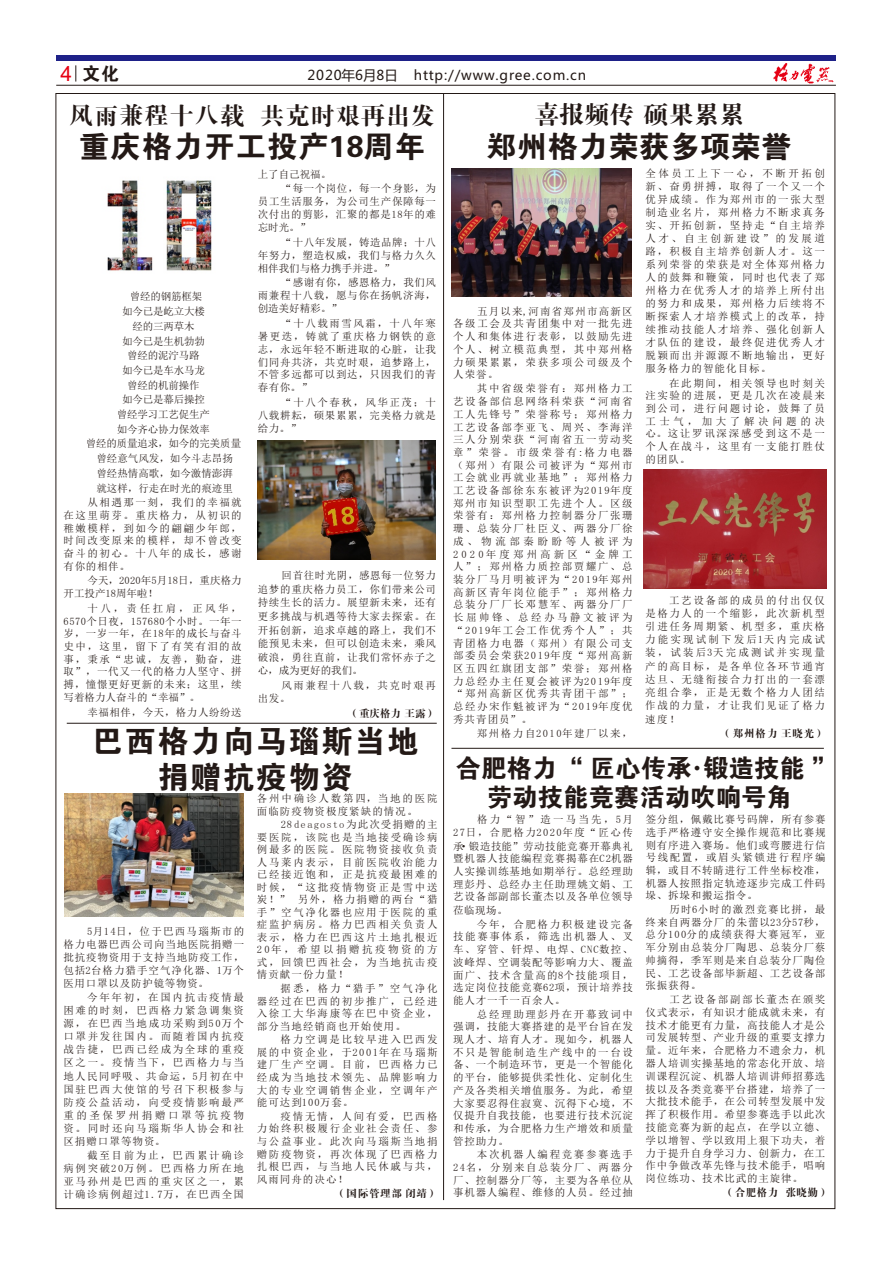
<style>
.page{position:relative;width:893px;height:1263px;background:#fff}
.page>*{position:absolute;margin:0;border:0;box-sizing:border-box;transform-origin:0 0}
.t1{font:31.05px/35.2px "FZDHTJW GB1 0";letter-spacing:.055em;color:#231916;text-align:center}
.t2{font:30.3px "FZDHTJW GB1 0";letter-spacing:.035em;color:#231916}
.t3{font:30px "FZDHTJW GB1 0";color:#231916}
.t4{font:25.5px "FZDHTJW GB1 0";color:#231916}
.t5{font:24.75px "FZDBSJW GB1 0";color:#231916}
.t6{font:24.15px "FZDBSJW GB1 0";letter-spacing:.045em;color:#231916}
.t7{font:18px "FZDHTJW GB1 0";color:#231916}
.t8{font:13.5px "Microsoft Ya Hei";letter-spacing:.06em;color:#231916}
.t9{font:10.5px/12.8px "Sim Sun";letter-spacing:.08em;color:#231916;text-align:justify}
.t10{font:10.5px/14.7px "Sim Sun";letter-spacing:-.015em;color:#231916;text-align:center}
.t11{font:10.5px/14.7px "Sim Sun";letter-spacing:.055em;color:#231916}
.t12{font:10.5px "FZDBSJW GB1 0";letter-spacing:.065em;color:#231916}
.t13{font:10.5px/13.2px "Sim Sun";letter-spacing:.135em;color:#231916}
.t14{font:10.5px/12.8px "Sim Sun";letter-spacing:.01em;color:#231916}
.t15{font:10.5px/13.2px "Sim Sun";letter-spacing:.14em;color:#231916}
.t16{font:10.5px "Sim Sun";letter-spacing:.145em;color:#231916}
.s1{font-family:"Arial";font-size:21px;color:#e60013}
</style>
<div class="page">
<div style="left:56px;top:56px;width:779px;height:5px;background:#1e2188"></div>
<hr style="left:67px;top:723px;width:370px;height:1px;background:#231916">
<hr style="left:56px;top:85px;width:780px;height:1px;background:#231916">
<svg style="left:76px;top:65px;width:1px;height:17px"></svg>
<img style="left:773px;top:64px;width:61px;height:19px">
<hr style="left:451px;top:748px;width:373px;height:1px;background:#231916">
<hr style="left:443px;top:93px;width:1px;height:1107px;background:#231916">
<img style="left:257px;top:441px;width:179px;height:118px">
<img style="left:107px;top:180px;width:105px;height:91px">
<img style="left:644px;top:469px;width:182px;height:119px">
<img style="left:64px;top:794px;width:179px;height:123px">
<img style="left:452px;top:168px;width:180px;height:129px">
<h3 class="t7" style="left:60px;top:64px;width:60px"><span class="s1">4</span> 文化</h3>
<p class="t8" style="left:308px;top:69px;width:280px">2020年6月8日 http://www.gree.com.cn</p>
<h3 class="t6" style="left:69px;top:103px;width:368px">风雨兼程十八载 共克时艰再出发</h3>
<h2 class="t2" style="left:79px;top:130px;width:347px">重庆格力开工投产18周年</h2>
<p class="t10" style="left:86px;top:289px;width:157px">曾经的钢筋框架<br>如今已是屹立大楼<br>经的三两草木<br>如今已是生机勃勃<br>曾经的泥泞马路<br>如今已是车水马龙<br>曾经的机前操作<br>如今已是幕后操控<br>曾经学习工艺促生产<br>如今齐心协力保效率<br>曾经的质量追求，如今的完美质量曾经意气风发，如今斗志昂扬<br>曾经热情高歌，如今激情澎湃<br>就这样，行走在时光的痕迹里<br>从相遇那一刻，我们的幸福就</p>
<p class="t9" style="left:64px;top:509px;width:180px">在这里萌芽。重庆格力，从初识的稚嫩模样，到如今的翩翩少年郎，时间改变原来的模样，却不曾改变奋斗的初心。十八年的成长，感谢有你的相伴。</p>
<p class="t14" style="left:64px;top:574px;width:180px;text-indent:24px">今天，2020年5月18日，重庆格力开工投产18周年啦！</p>
<p class="t9" style="left:64px;top:602px;width:180px;text-indent:24px">十八，责任扛肩，正风华，6570个日夜，157680个小时。一年一岁，一岁一年，在18年的成长与奋斗史中，这里，留下了有笑有泪的故事，秉承“忠诚，友善，勤奋，进取”，一代又一代的格力人坚守、拼搏，憧憬更好更新的未来；这里，续写着格力人奋斗的“幸福”。</p>
<p class="t11" style="left:87px;top:704px;width:156px">幸福相伴，今天，格力人纷纷送</p>
<p class="t11" style="left:282px;top:166px;width:156px;text-indent:-24px">上了自己祝福。<br>“每一个岗位，每一个身影，为</p>
<p class="t9" style="left:258px;top:195px;width:180px">员工生活服务，为公司生产保障每一次付出的剪影，汇聚的都是18年的难忘时光。”</p>
<p class="t9" style="left:258px;top:235px;width:180px;text-indent:24px">“十八年发展，铸造品牌；十八年努力，塑造权威，我们与格力久久相伴我们与格力携手并进。”</p>
<p class="t9" style="left:258px;top:276px;width:180px;text-indent:24px">“感谢有你，感恩格力，我们风雨兼程十八载，愿与你在扬帆济海，创造美好精彩。”</p>
<p class="t9" style="left:258px;top:317px;width:180px;text-indent:24px">“十八载雨雪风霜，十八年寒暑更迭，铸就了重庆格力钢铁的意志，永远年轻不断进取的心脏，让我们同舟共济，共克时艰，追梦路上，不管多远都可以到达，只因我们的青春有你。”</p>
<p class="t9" style="left:258px;top:396px;width:180px;text-indent:24px">“十八个春秋，风华正茂；十八载耕耘，硕果累累，完美格力就是给力。”</p>
<p class="t9" style="left:258px;top:568px;width:180px;line-height:13.6px;text-indent:24px">回首往时光阴，感恩每一位努力追梦的重庆格力员工，你们带来公司持续生长的活力。展望新未来，还有更多挑战与机遇等待大家去探索。在开拓创新，追求卓越的路上，我们不能预见未来，但可以创造未来，乘风破浪，勇往直前，让我们常怀赤子之心，成为更好的我们。</p>
<p class="t15" style="left:258px;top:679px;width:180px;text-indent:24px">风雨兼程十八载，共克时艰再出发。</p>
<p class="t12" style="left:349px;top:708px;width:89px">（重庆格力 王露 ）</p>
<h1 class="t1" style="left:92px;top:724px;width:328px">巴西格力向马瑙斯当地捐赠抗疫物资</h1>
<p class="t13" style="left:257px;top:791px;width:182px">各州中确诊人数第四，当地的医院面临防疫物资极度紧缺的情况。</p>
<p class="t9" style="left:257px;top:818px;width:182px;text-indent:24px">28 de agosto 为此次受捐赠的主要医院，该院也是当地接受确诊病例最多的医院。医院物资接收负责人马莱内表示，目前医院收治能力已经接近饱和，正是抗疫最困难的时候，“这批疫情物资正是雪中送炭！” 另外，格力捐赠的两台“猎手”空气净化器也应用于医院的重症监护病房。格力巴西相关负责人表示，格力在巴西这片土地扎根近20年，希望以捐赠抗疫物资的方式，回馈巴西社会，为当地抗击疫情贡献一份力量！</p>
<p class="t9" style="left:257px;top:982px;width:182px;text-indent:24px">据悉，格力“猎手”空气净化器经过在巴西的初步推广，已经进入徐工大华海康等在巴中资企业，部分当地经销商也开始使用。</p>
<p class="t9" style="left:257px;top:1033px;width:182px;text-indent:24px">格力空调是比较早进入巴西发展的中资企业，于2001年在马瑙斯建厂生产空调。目前，巴西格力已经成为当地技术领先、品牌影响力大的专业空调销售企业，空调年产能可达到100万套。</p>
<p class="t9" style="left:257px;top:1110px;width:182px;text-indent:24px">疫情无情，人间有爱，巴西格力始终积极履行企业社会责任、参与公益事业。此次向马瑙斯当地捐赠防疫物资，再次体现了巴西格力扎根巴西，与当地人民休戚与共，风雨同舟的决心！</p>
<p class="t12" style="left:335px;top:1188px;width:104px">（国际管理部 闭靖 ）</p>
<p class="t9" style="left:63px;top:925px;width:182px;text-indent:24px">5月14日，位于巴西马瑙斯市的格力电器巴西公司向当地医院捐赠一批抗疫物资用于支持当地防疫工作，包括2台格力猎手空气净化器、1万个医用口罩以及防护镜等物资。</p>
<p class="t9" style="left:63px;top:990px;width:182px;text-indent:24px">今年年初，在国内抗击疫情最困难的时刻，巴西格力紧急调集资源，在巴西当地成功采购到50万个口罩并发往国内。而随着国内抗疫战告捷，巴西已经成为全球的重疫区之一。疫情当下，巴西格力与当地人民同呼吸、共命运，5月初在中国驻巴西大使馆的号召下积极参与防疫公益活动，向受疫情影响最严重的圣保罗州捐赠口罩等抗疫物资。同时还向马瑙斯华人协会和社区捐赠口罩等物资。</p>
<p class="t9" style="left:63px;top:1148px;width:182px;text-indent:24px">截至目前为止，巴西累计确诊病例突破20万例。巴西格力所在地亚马孙州是巴西的重灾区之一，累计确诊病例超过1.7万，在巴西全国</p>
<h3 class="t5" style="left:534px;top:101px;width:211px">喜报频传 硕果累累</h3>
<h3 class="t3" style="left:486px;top:130px;width:307px">郑州格力荣获多项荣誉</h3>
<p class="t9" style="left:453px;top:305px;width:181px;text-indent:24px">五月以来,河南省郑州市高新区各级工会及共青团集中对一批先进个人和集体进行表彰，以鼓励先进个人、树立模范典型，其中郑州格力硕果累累，荣获多项公司级及个人荣誉。</p>
<p class="t9" style="left:453px;top:382px;width:181px;text-indent:24px">其中省级荣誉有：郑州格力工艺设备部信息网络科荣获“河南省工人先锋号”荣誉称号；郑州格力工艺设备部李亚飞、周兴、李海洋三人分别荣获“河南省五一劳动奖章”荣誉。市级荣誉有:格力电器（郑州）有限公司被评为“郑州市工会就业再就业基地”；郑州格力工艺设备部徐东东被评为2019年度郑州市知识型职工先进个人。区级荣誉有：郑州格力控制器分厂张珊珊、总装分厂杜臣义、两器分厂徐成、物流部秦盼盼等人被评为2020年度郑州高新区“金牌工人”；郑州格力质控部贾耀广、总装分厂马月明被评为“2019年郑州高新区青年岗位能手”；郑州格力总装分厂厂长邓慧军、两器分厂厂长屈帅锋、总经办马静文被评为“2019年工会工作优秀个人”；共青团格力电器（郑州）有限公司支部委员会荣获2019年度“郑州高新区五四红旗团支部”荣誉；郑州格力总经办主任夏会被评为2019年度“郑州高新区优秀共青团干部”；总经办宋作魁被评为“2019年度优秀共青团员”。</p>
<p class="t16" style="left:477px;top:728px;width:157px">郑州格力自2010年建厂以来，</p>
<p class="t9" style="left:645px;top:167px;width:181px">全体员工上下一心，不断开拓创新、奋勇拼搏，取得了一个又一个优异成绩。作为郑州市的一张大型制造业名片，郑州格力不断求真务实、开拓创新，坚持走“自主培养人才、自主创新建设”的发展道路，积极自主培养创新人才。这一系列荣誉的荣获是对全体郑州格力人的鼓舞和鞭策，同时也代表了郑州格力在优秀人才的培养上所付出的努力和成果，郑州格力后续将不断探索人才培养模式上的改革，持续推动技能人才培养、强化创新人才队伍的建设，最终促进优秀人才脱颖而出并源源不断地输出，更好服务格力的智能化目标。</p>
<p class="t9" style="left:645px;top:376px;width:181px;text-indent:24px">在此期间，相关领导也时刻关注实验的进展，更是几次在凌晨来到公司，进行问题讨论，鼓舞了员工士气，加大了解决问题的决心。这让罗讯深深感受到这不是一个人在战斗，这里有一支能打胜仗的团队。</p>
<p class="t9" style="left:645px;top:593px;width:181px;line-height:13.2px;text-indent:24px">工艺设备部的成员的付出仅仅是格力人的一个缩影，此次新机型引进任务周期紧、机型多，重庆格力能实现试制下发后1天内完成试装，试装后3天完成测试并实现量产的高目标，是各单位各环节通宵达旦、无缝衔接合力打出的一套漂亮组合拳，正是无数个格力人团结作战的力量，才让我们见证了格力速度！</p>
<p class="t12" style="left:721px;top:728px;width:105px">（郑州格力 王晓光 ）</p>
<h3 class="t4" style="left:456px;top:754px;width:383px">合肥格力“ 匠心传承·锻造技能 ”</h3>
<h3 class="t4" style="left:487px;top:783px;width:307px">劳动技能竞赛活动吹响号角</h3>
<p class="t9" style="left:453px;top:813px;width:181px;text-indent:24px">格力“智”造一马当先，5月27日，合肥格力2020年度“匠心传承·锻造技能”劳动技能竞赛开幕典礼暨机器人技能编程竞赛揭幕在C2机器人实操训练基地如期举行。总经理助理彭丹、总经办主任助理姚文娟、工艺设备部副部长董杰以及各单位领导莅临现场。</p>
<p class="t9" style="left:453px;top:918px;width:181px;text-indent:24px">今年，合肥格力积极建设完备技能赛事体系，筛选出机器人、叉车、穿管、钎焊、电焊、CNC数控、波峰焊、空调装配等影响力大、覆盖面广、技术含量高的8个技能项目，选定岗位技能竞赛62项，预计培养技能人才一千一百余人。</p>
<p class="t9" style="left:453px;top:1007px;width:181px;text-indent:24px">总经理助理彭丹在开幕致词中强调，技能大赛搭建的是平台旨在发现人才、培育人才。现如今，机器人不只是智能制造生产线中的一台设备、一个制造环节，更是一个智能化的平台，能够提供柔性化、定制化生产及各类相关增值服务。为此，希望大家要忍得住寂寞、沉得下心境，不仅提升自我技能，也要进行技术沉淀和传承，为合肥格力生产增效和质量管控助力。</p>
<p class="t9" style="left:453px;top:1148px;width:181px;text-indent:24px">本次机器人编程竞赛参赛选手24名，分别来自总装分厂、两器分厂、控制器分厂等，主要为各单位从事机器人编程、维修的人员。经过抽</p>
<p class="t9" style="left:646px;top:813px;width:181px">签分组，佩戴比赛号码牌，所有参赛选手严格遵守安全操作规范和比赛规则有序进入赛场。他们或弯腰进行信号线配置，或眉头紧锁进行程序编辑，或目不转睛进行工件坐标校准，机器人按照指定轨迹逐步完成工件码垛、拆垛和搬运指令。</p>
<p class="t9" style="left:646px;top:903px;width:181px;text-indent:24px">历时6小时的激烈竞赛比拼，最终来自两器分厂的朱蕾以23分57秒，总分100分的成绩获得大赛冠军，亚军分别由总装分厂陶思、总装分厂蔡帅摘得，季军则是来自总装分厂陶俭民、工艺设备部毕新超、工艺设备部张振获得。</p>
<p class="t9" style="left:646px;top:993px;width:181px;text-indent:24px">工艺设备部副部长董杰在颁奖仪式表示，有知识才能成就未来，有技术才能更有力量，高技能人才是公司发展转型、产业升级的重要支撑力量。近年来，合肥格力不遗余力，机器人培训实操基地的常态化开放、培训课程沉淀、机器人培训讲师招募选拔以及各类竞赛平台搭建，培养了一大批技术能手，在公司转型发展中发挥了积极作用。希望参赛选手以此次技能竞赛为新的起点，在学以立德、学以增智、学以致用上狠下功夫，着力于提升自身学习力、创新力，在工作中争做改革先锋与技术能手，唱响岗位练功、技术比武的主旋律。</p>
<p class="t12" style="left:724px;top:1187px;width:107px">（合肥格力 张晓勤）</p>
</div>
